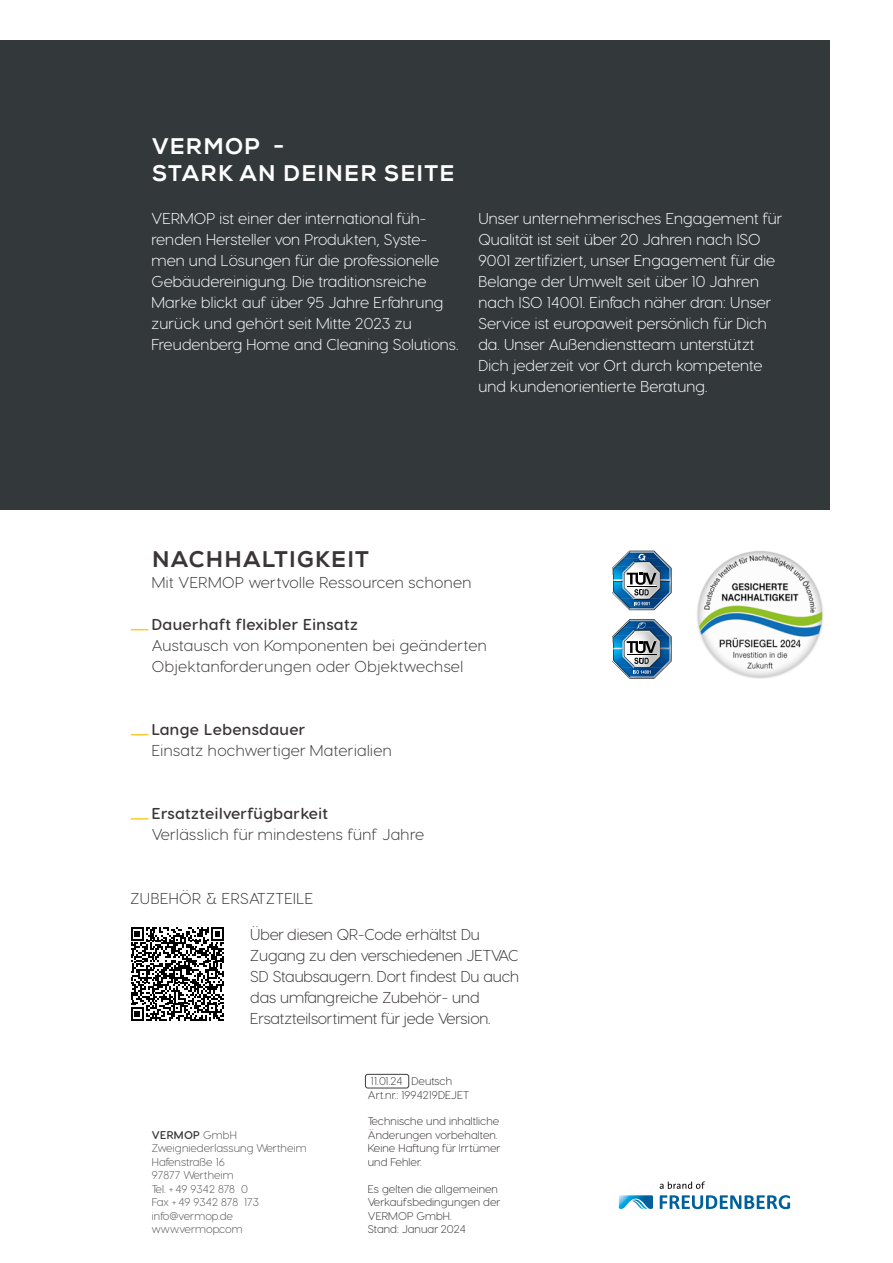
<style>
.page{position:relative;width:893px;height:1263px;background:#fff}
.page>*{position:absolute;margin:0;border:0;box-sizing:border-box;transform-origin:0 0}
.t1{font:22.5px/27px "Nexa X Bold";letter-spacing:.055em;color:#fff}
.t2{font:22.5px "Nexa X Bold";letter-spacing:.055em;color:#3a3536}
.t3{font:300 15.75px/21px "Visby Round CF";letter-spacing:.01em;color:#fff}
.t4{font:300 15.75px/21px "Visby Round CF";letter-spacing:.01em;color:#3a3536}
.t5{font:300 15.75px "Visby Round CF";letter-spacing:.03em;color:#3a3536}
.t6{font:600 15.75px "Visby Round CF";letter-spacing:.03em;color:#3a3536}
.t7{font:300 11.25px/13.5px "Visby Round CF";letter-spacing:.01em;color:#3a3536}
.t8{font:300 11.25px/13.5px "Visby Round CF";letter-spacing:.01em;color:#555454}
.s1{font-weight:600;color:#3a3536}
</style>
<div class="page">
<div style="left:0;top:40px;width:829px;height:470px;background:#33393b"></div>
<svg style="left:612px;top:551px;width:59px;height:59px"></svg>
<svg style="left:612px;top:619px;width:59px;height:60px"></svg>
<svg style="left:131px;top:629px;width:17px;height:1px"></svg>
<svg style="left:131px;top:734px;width:17px;height:1px"></svg>
<svg style="left:131px;top:818px;width:17px;height:2px"></svg>
<img style="left:697px;top:551px;width:126px;height:128px">
<div style="left:365px;top:1074px;width:44px;height:14px;border:1px solid #3c3c3b;border-radius:2px"></div>
<svg style="left:131px;top:927px;width:93px;height:94px"></svg>
<svg style="left:660px;top:1195px;width:130px;height:14px"></svg>
<svg style="left:619px;top:1195px;width:34px;height:14px"></svg>
<svg style="left:660px;top:1181px;width:45px;height:8px"></svg>
<h1 class="t1" style="left:152px;top:133px;width:304px">VERMOP -<br>STARK AN DEINER SEITE</h1>
<p class="t3" style="left:151px;top:208px;width:309px">VERMOP ist einer der international füh&shy;renden Hersteller von Produkten, Syste&shy;men und Lösungen für die professionelle Gebäudereinigung. Die traditionsreiche Marke blickt auf über 95 Jahre Erfahrung zurück und gehört seit Mitte 2023 zu Freudenberg Home and Cleaning Solutions.</p>
<p class="t3" style="left:478px;top:208px;width:306px">Unser unternehmerisches Engagement für Qualität ist seit über 20 Jahren nach ISO 9001 zertifiziert, unser Engagement für die Belange der Umwelt seit über 10 Jahren nach ISO 14001. Einfach näher dran: Unser Service ist europaweit persönlich für Dich da. Unser Außendienstteam unterstützt Dich jederzeit vor Ort durch kompetente und kundenorientierte Beratung.</p>
<h1 class="t2" style="left:152px;top:546px;width:219px">NACHHALTIGKEIT</h1>
<p class="t5" style="left:152px;top:573px;width:321px">Mit VERMOP wertvolle Ressourcen schonen</p>
<p class="t6" style="left:152px;top:615px;width:208px">Dauerhaft flexibler Einsatz</p>
<p class="t4" style="left:152px;top:635px;width:336px">Austausch von Komponenten bei geänderten<br>Objektanforderungen oder Objektwechsel</p>
<p class="t6" style="left:152px;top:720px;width:155px">Lange Lebensdauer</p>
<p class="t5" style="left:152px;top:741px;width:241px">Einsatz hochwertiger Materialien</p>
<p class="t6" style="left:152px;top:804px;width:178px">Ersatzteilverfügbarkeit</p>
<p class="t5" style="left:152px;top:825px;width:274px">Verlässlich für mindestens fünf Jahre</p>
<p class="t5" style="left:131px;top:889px;width:184px">ZUBEHÖR &amp; ERSATZTEILE</p>
<p class="t4" style="left:250px;top:923px;width:270px">Über diesen QR-Code erhältst Du Zugang zu den verschiedenen JETVAC SD Staubsaugern. Dort findest Du auch das umfangreiche Zubehör- und Ersatzteilsortiment für jede Version.</p>
<p class="t8" style="left:152px;top:1128px;width:156px"><span class="s1">VERMOP</span> GmbH<br>Zweigniederlassung Wertheim<br>Hafenstraße 16<br>97877 Wertheim<br>Tel. + 49 9342 878 0<br>Fax + 49 9342 878 173 info@vermop.de www.vermop.com</p>
<p class="t7" style="left:368px;top:1074px;width:103px">11.01.24 Deutsch<br>Art.nr.: 1994219DEJET</p>
<p class="t7" style="left:368px;top:1114px;width:134px">Technische und inhaltliche<br>Änderungen vorbehalten.<br>Keine Haftung für Irrtümer und Fehler.</p>
<p class="t7" style="left:368px;top:1182px;width:134px">Es gelten die allgemeinen<br>Verkaufsbedingungen der<br>VERMOP GmbH.<br>Stand: Januar 2024</p>
</div>
